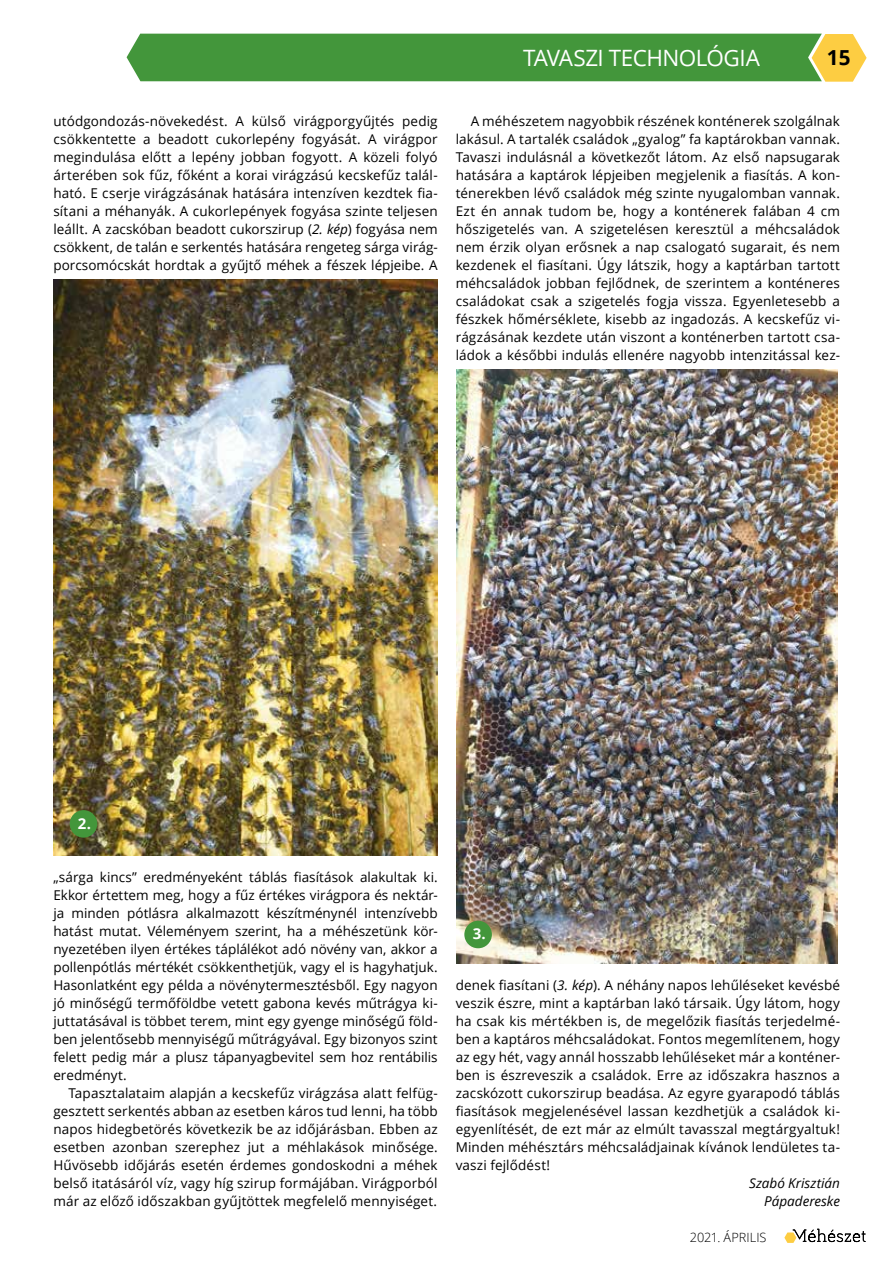
<style>
.page{position:relative;width:893px;height:1263px;background:#fff}
.page>*{position:absolute;margin:0;border:0;box-sizing:border-box;transform-origin:0 0}
.t1{font:22.5px "Open Sans";letter-spacing:-.025em;color:#fff}
.t2{font:700 20.7px "Open Sans";color:#000}
.t3{font:700 15px "Open Sans";color:#fff}
.t4{font:13.5px/18px "Open Sans";letter-spacing:.01em;color:#000;text-align:justify}
.t5{font:italic 13.5px/18px "Open Sans";color:#000;text-align:right}
.t6{font:300 12.75px "Open Sans";letter-spacing:-.005em;color:#000}
.s1{font-style:italic}
</style>
<div class="page">
<svg style="left:127px;top:34px;width:740px;height:48px;background:#549c42"></svg>
<svg style="left:784px;top:1229px;width:82px;height:14px"></svg>
<img style="left:53px;top:280px;width:384px;height:575px">
<img style="left:456px;top:369px;width:382px;height:594px">
<div style="left:70px;top:810px;width:27px;height:28px;background:#43963b;border-radius:50%"></div>
<div style="left:464px;top:921px;width:28px;height:27px;background:#43963b;border-radius:50%"></div>
<h1 class="t1" style="left:523px;top:43px;width:238px">TAVASZI TECHNOLÓGIA</h1>
<h2 class="t2" style="left:827px;top:43px;width:25px">15</h2>
<p class="t4" style="left:53px;top:112px;width:386px">utódgondozás-növekedést. A külső virágporgyűjtés pedig csökkentette a beadott cukorlepény fogyását. A virágpor megindulása előtt a lepény jobban fogyott. A közeli folyó árterében sok fűz, főként a korai virágzású kecskefűz talál&shy;ható. E cserje virágzásának hatására intenzíven kezdtek fia&shy;sítani a méhanyák. A cukorlepények fogyása szinte teljesen leállt. A zacskóban beadott cukorszirup (<span class="s1">2. kép</span>) fogyása nem csökkent, de talán e serkentés hatására rengeteg sárga virág&shy;porcsomócskát hordtak a gyűjtő méhek a fészek lépjeibe. A</p>
<p class="t4" style="left:456px;top:112px;width:386px;text-indent:15px">A méhészetem nagyobbik részének konténerek szolgálnak lakásul. A tartalék családok „gyalog” fa kaptárokban vannak.<br>Tavaszi indulásnál a következőt látom. Az első napsugarak hatására a kaptárok lépjeiben megjelenik a fiasítás. A kon&shy;ténerekben lévő családok még szinte nyugalomban vannak.<br>Ezt én annak tudom be, hogy a konténerek falában 4 cm hőszigetelés van. A szigetelésen keresztül a méhcsaládok nem érzik olyan erősnek a nap csalogató sugarait, és nem kezdenek el fiasítani. Úgy látszik, hogy a kaptárban tartott méhcsaládok jobban fejlődnek, de szerintem a konténeres családokat csak a szigetelés fogja vissza. Egyenletesebb a fészkek hőmérséklete, kisebb az ingadozás. A kecskefűz vi&shy;rágzásának kezdete után viszont a konténerben tartott csa&shy;ládok a későbbi indulás ellenére nagyobb intenzitással kez-</p>
<p class="t3" style="left:78px;top:813px;width:15px">2.</p>
<p class="t4" style="left:53px;top:868px;width:386px">„sárga kincs” eredményeként táblás fiasítások alakultak ki.<br>Ekkor értettem meg, hogy a fűz értékes virágpora és nektár&shy;ja minden pótlásra alkalmazott készítménynél intenzívebb hatást mutat. Véleményem szerint, ha a méhészetünk kör&shy;nyezetében ilyen értékes táplálékot adó növény van, akkor a pollenpótlás mértékét csökkenthetjük, vagy el is hagyhatjuk.<br>Hasonlatként egy példa a növénytermesztésből. Egy nagyon jó minőségű termőföldbe vetett gabona kevés műtrágya ki&shy;juttatásával is többet terem, mint egy gyenge minőségű föld&shy;ben jelentősebb mennyiségű műtrágyával. Egy bizonyos szint felett pedig már a plusz tápanyagbevitel sem hoz rentábilis eredményt.</p>
<p class="t4" style="left:53px;top:1084px;width:386px;text-indent:15px">Tapasztalataim alapján a kecskefűz virágzása alatt felfüg&shy;gesztett serkentés abban az esetben káros tud lenni, ha több napos hidegbetörés következik be az időjárásban. Ebben az esetben azonban szerephez jut a méhlakások minősége.<br>Hűvösebb időjárás esetén érdemes gondoskodni a méhek belső itatásáról víz, vagy híg szirup formájában. Virágporból már az előző időszakban gyűjtöttek megfelelő mennyiséget.</p>
<p class="t3" style="left:473px;top:923px;width:15px">3.</p>
<p class="t4" style="left:456px;top:976px;width:386px">denek fiasítani (<span class="s1">3. kép</span>). A néhány napos lehűléseket kevésbé veszik észre, mint a kaptárban lakó társaik. Úgy látom, hogy ha csak kis mértékben is, de megelőzik fiasítás terjedelmé&shy;ben a kaptáros méhcsaládokat. Fontos megemlítenem, hogy az egy hét, vagy annál hosszabb lehűléseket már a konténer&shy;ben is észreveszik a családok. Erre az időszakra hasznos a zacskózott cukorszirup beadása. Az egyre gyarapodó táblás fiasítások megjelenésével lassan kezdhetjük a családok ki&shy;egyenlítését, de ezt már az elmúlt tavasszal megtárgyaltuk!<br>Minden méhésztárs méhcsaládjainak kívánok lendületes ta&shy;vaszi fejlődést!</p>
<p class="t5" style="left:749px;top:1174px;width:92px">Szabó Krisztián<br>Pápadereske</p>
<p class="t6" style="left:690px;top:1228px;width:78px">2021. ÁPRILIS</p>
</div>
